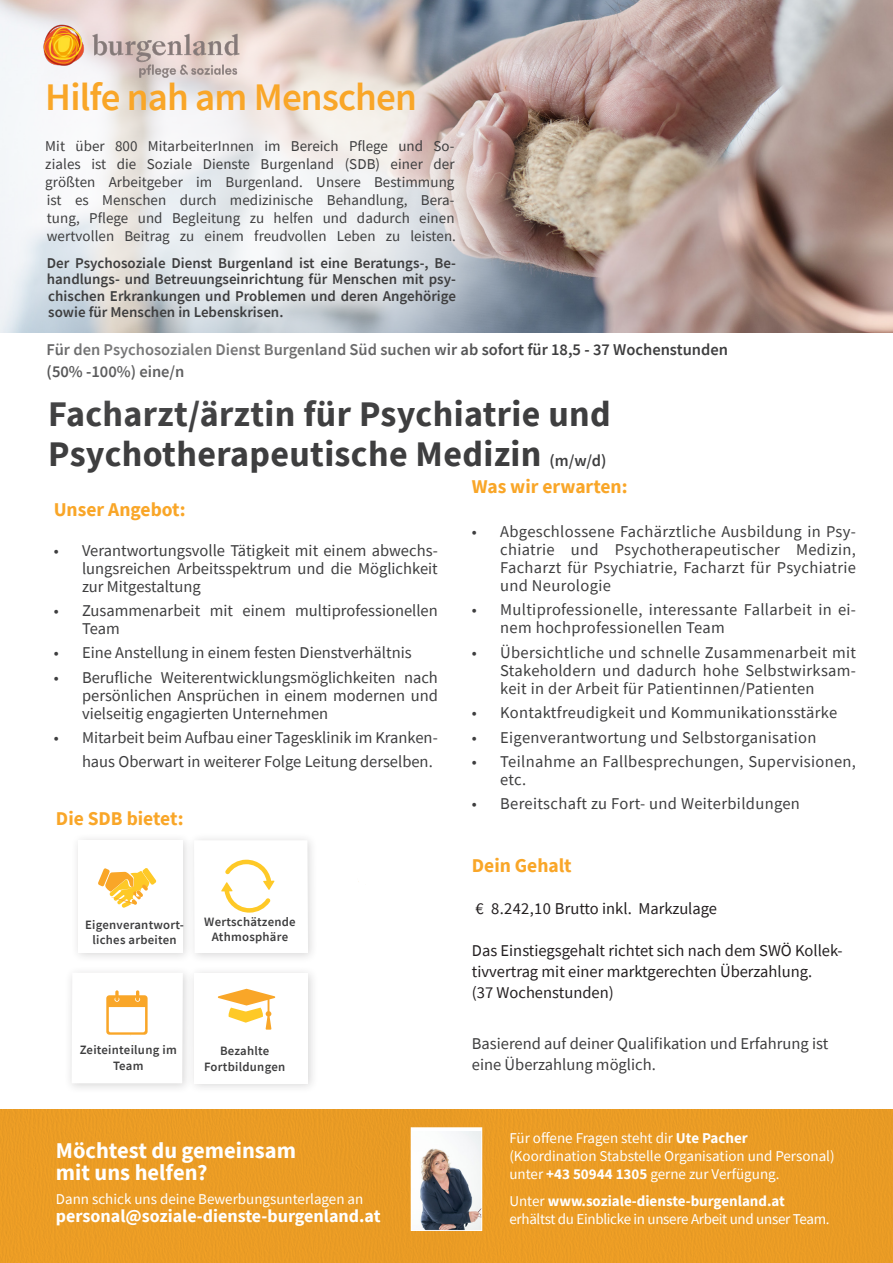
<style>
.page{position:relative;width:893px;height:1263px;background:#fff}
.page>*{position:absolute;margin:0;border:0;box-sizing:border-box;transform-origin:0 0}
.t1{font:600 39px "Source Sans Pro";letter-spacing:-.02em;color:#f9a628}
.t2{font:700 36px "Source Sans Pro";letter-spacing:.01em;color:#3e3e3f}
.t3{font:700 22.5px/22.8px "Source Sans Pro";color:#fff}
.t4{font:700 19.5px "Source Sans Pro";color:#f9a628}
.t5{font:700 18px "Source Sans Pro";color:#fff}
.t6{font:16.5px/18px "Source Sans Pro";color:#3e3e3f;text-align:justify}
.t7{font:16.5px/18px "Source Sans Pro";letter-spacing:.02em;color:#3e3e3f}
.t8{font:16.5px/21px "Source Sans Pro";color:#231f20}
.t9{font:600 16.5px "Source Sans Pro";color:#3e3e3f}
.t10{font:15px/18px "Source Sans Pro";letter-spacing:.005em;color:#3e3e3f;text-align:justify}
.t11{font:600 15px/16.5px "Source Sans Pro";color:#3e3e3f;text-align:justify}
.t12{font:15px/18px "Source Sans Pro";color:#fff}
.t13{font:15px/18px "Source Sans Pro";letter-spacing:-.02em;color:#fff}
.t14{font:600 12.75px/15.3px "Source Sans Pro";letter-spacing:.02em;color:#3e3e3f;text-align:center}
.s1{font-weight:600;font-size:16.5px}
.s2{font-weight:700}
</style>
<div class="page">
<img style="left:575px;top:0;width:318px;height:333px">
<div style="left:0;top:1109px;width:893px;height:154px;background:#eb9c25"></div>
<div style="left:411px;top:1128px;width:71px;height:102px;background:#fff"></div>
<img style="left:420px;top:1132px;width:60px;height:97px">
<div style="left:411px;top:1127px;width:71px;height:104px;border:1px solid #fff"></div>
<div style="left:187px;top:966px;width:131px;height:128px;background:#231f20;opacity:.18"></div>
<div style="left:194px;top:973px;width:114px;height:110px;background:#fff"></div>
<svg style="left:218px;top:989px;width:57px;height:41px"></svg>
<div style="left:71px;top:833px;width:122px;height:130px;background:#231f20;opacity:.18"></div>
<div style="left:78px;top:840px;width:105px;height:113px;background:#fff"></div>
<svg style="left:98px;top:868px;width:58px;height:40px"></svg>
<div style="left:64px;top:965px;width:129px;height:129px;background:#231f20;opacity:.18"></div>
<svg style="left:72px;top:973px;width:111px;height:110px"></svg>
<div style="left:0;top:0;width:575px;height:438px;background:#fff;opacity:.75"></div>
<img style="left:24px;top:5px;width:229px;height:73px">
<div style="left:186px;top:832px;width:132px;height:132px;background:#231f20;opacity:.18"></div>
<svg style="left:194px;top:840px;width:114px;height:113px"></svg>
<p class="t1" style="left:45px;top:71px;width:373px">Hilfe nah am Menschen</p>
<p class="t10" style="left:45px;top:137px;width:412px">Mit über 800 MitarbeiterInnen im Bereich Pflege und So&shy;ziales ist die Soziale Dienste Burgenland (SDB) einer der größten Arbeitgeber im Burgenland. Unsere Bestimmung ist es Menschen durch medizinische Behandlung, Bera&shy;tung, Pflege und Begleitung zu helfen und dadurch einen wertvollen Beitrag zu einem freudvollen Leben zu leisten.</p>
<p class="t11" style="left:47px;top:254px;width:411px">Der Psychosoziale Dienst Burgenland ist eine Beratungs-, Be&shy;handlungs- und Betreuungseinrichtung für Menschen mit psy&shy;chischen Erkrankungen und Problemen und deren Angehörige sowie für Menschen in Lebenskrisen.</p>
<p class="t9" style="left:47px;top:338px;width:683px">Für den Psychosozialen Dienst Burgenland Süd suchen wir ab sofort für 18,5 - 37 Wochenstunden</p>
<p class="t9" style="left:47px;top:360px;width:139px">(50% -100%) eine/n</p>
<p class="t2" style="left:48px;top:389px;width:564px">Facharzt/ärztin für Psychiatrie und</p>
<p class="t2" style="left:48px;top:430px;width:560px">Psychotherapeutische Medizin <span class="s1">(m/w/d)</span></p>
<p class="t4" style="left:54px;top:496px;width:133px">Unser Angebot:</p>
<p class="t6" style="left:82px;top:541px;width:357px;text-indent:-28px">• Verantwortungsvolle Tätigkeit mit einem abwechs&shy;lungsreichen Arbeitsspektrum und die Möglichkeit zur Mitgestaltung</p>
<p class="t6" style="left:82px;top:601px;width:357px;text-indent:-28px">• Zusammenarbeit mit einem multiprofessionellen<br>Team</p>
<p class="t6" style="left:54px;top:644px;width:360px">• Eine Anstellung in einem festen Dienstverhältnis</p>
<p class="t6" style="left:82px;top:668px;width:357px;text-indent:-28px">• Berufliche Weiterentwicklungsmöglichkeiten nach persönlichen Ansprüchen in einem modernen und vielseitig engagierten Unternehmen</p>
<p class="t6" style="left:82px;top:726px;width:357px;line-height:23.4px;text-indent:-28px">• Mitarbeit beim Aufbau einer Tagesklinik im Kranken&shy;haus Oberwart in weiterer Folge Leitung derselben.</p>
<p class="t4" style="left:56px;top:805px;width:129px">Die SDB bietet:</p>
<p class="t14" style="left:85px;top:916px;width:101px">Eigenverantwort&shy;liches arbeiten</p>
<p class="t14" style="left:204px;top:914px;width:93px">Wertschätzende<br>Athmosphäre</p>
<p class="t14" style="left:80px;top:1042px;width:99px">Zeiteinteilung im<br>Team</p>
<p class="t14" style="left:204px;top:1043px;width:83px">Bezahlte<br>Fortbildungen</p>
<p class="t3" style="left:56px;top:1138px;width:242px">Möchtest du gemeinsam mit uns helfen?</p>
<p class="t12" style="left:56px;top:1190px;width:309px">Dann schick uns deine Bewerbungsunterlagen an</p>
<p class="t5" style="left:56px;top:1204px;width:326px">personal@soziale-dienste-burgenland.at</p>
<p class="t4" style="left:472px;top:473px;width:157px">Was wir erwarten:</p>
<p class="t6" style="left:500px;top:522px;width:357px;text-indent:-28px">• Abgeschlossene Fachärztliche Ausbildung in Psy&shy;chiatrie und Psychotherapeutischer Medizin, Facharzt für Psychiatrie, Facharzt für Psychiatrie und Neurologie</p>
<p class="t7" style="left:500px;top:601px;width:357px;text-indent:-28px">• Multiprofessionelle, interessante Fallarbeit in ei&shy;nem hochprofessionellen Team</p>
<p class="t6" style="left:500px;top:643px;width:357px;text-indent:-28px">• Übersichtliche und schnelle Zusammenarbeit mit Stakeholdern und dadurch hohe Selbstwirksam&shy;keit in der Arbeit für Patientinnen/Patienten</p>
<p class="t7" style="left:472px;top:704px;width:367px">• Kontaktfreudigkeit und Kommunikationsstärke</p>
<p class="t7" style="left:472px;top:728px;width:346px">• Eigenverantwortung und Selbstorganisation</p>
<p class="t7" style="left:500px;top:752px;width:357px;text-indent:-28px">• Teilnahme an Fallbesprechungen, Supervisionen, etc.</p>
<p class="t7" style="left:472px;top:795px;width:330px">• Bereitschaft zu Fort- und Weiterbildungen</p>
<p class="t4" style="left:472px;top:852px;width:101px">Dein Gehalt</p>
<p class="t8" style="left:475px;top:898px;width:243px">€ 8.242,10 Brutto inkl. Markzulage</p>
<p class="t8" style="left:472px;top:940px;width:372px">Das Einstiegsgehalt richtet sich nach dem SWÖ Kollek&shy;tivvertrag mit einer marktgerechten Überzahlung.</p>
<p class="t8" style="left:472px;top:982px;width:143px">(37 Wochenstunden)</p>
<p class="t6" style="left:472px;top:1033px;width:358px;line-height:21px">Basierend auf deiner Qualifikation und Erfahrung ist eine Überzahlung möglich.</p>
<p class="t12" style="left:509px;top:1129px;width:240px">Für offene Fragen steht dir <span class="s2">Ute Pacher</span></p>
<p class="t12" style="left:509px;top:1147px;width:327px">(Koordination Stabstelle Organisation und Personal) unter <span class="s2">+43 50944 1305</span> gerne zur Verfügung.</p>
<p class="t13" style="left:509px;top:1191px;width:322px">Unter <span class="s2">www.soziale-dienste-burgenland.at </span>erhältst du Einblicke in unsere Arbeit und unser Team.</p>
</div>
